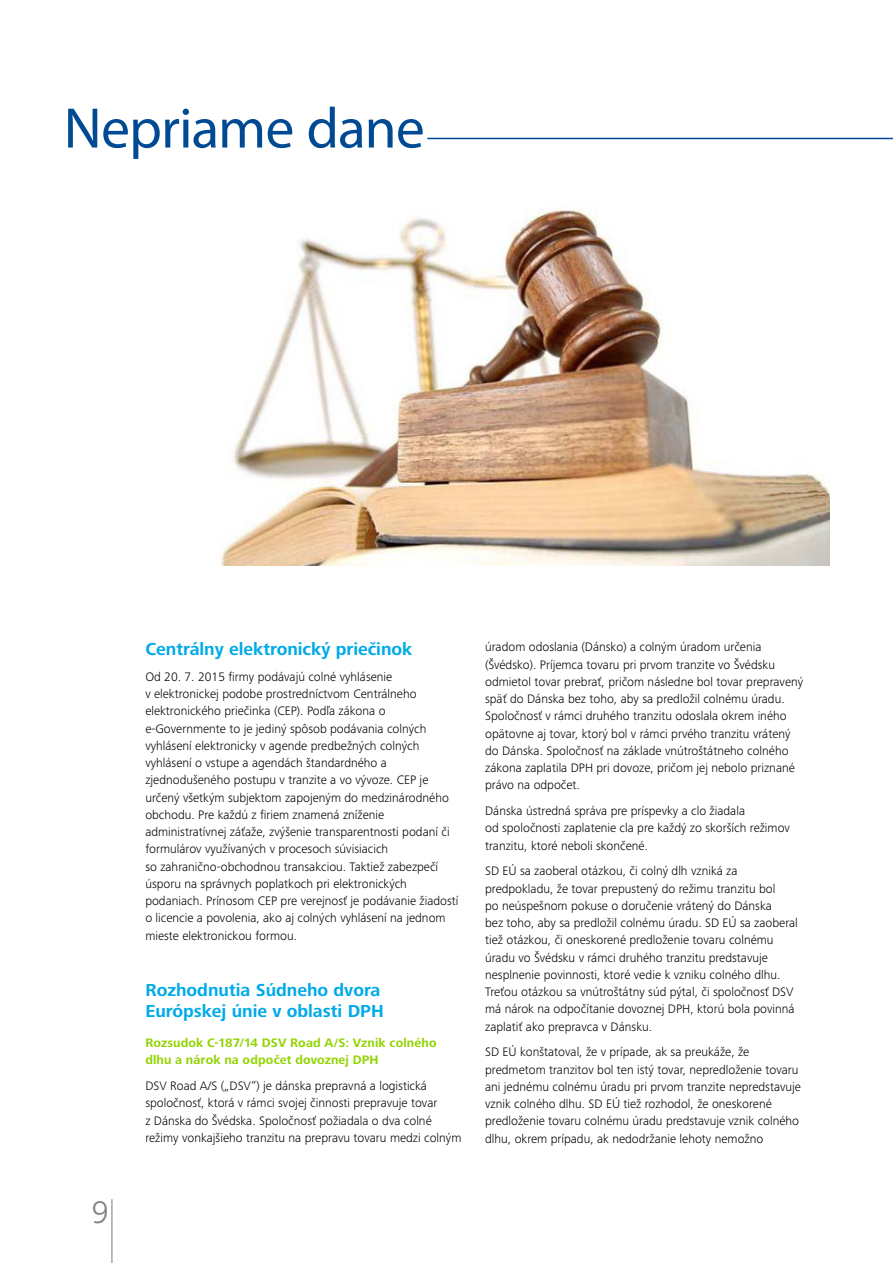
<style>
.page{position:relative;width:893px;height:1263px;background:#fff}
.page>*{position:absolute;margin:0;border:0;box-sizing:border-box;transform-origin:0 0}
.t1{font:57.6px "Myriad Pro";letter-spacing:-.015em;color:#004a94}
.t2{font:300 32.4px "Frutiger Next Pro";color:#808285}
.t3{font:700 18px/21.6px "Frutiger Next Pro";color:#00aae7}
.t4{font:300 12.75px/17.2px "Frutiger Next Pro";color:#000}
.t5{font:700 12.75px/17.2px "Frutiger Next Pro";letter-spacing:.01em;color:#92d400}
</style>
<div class="page">
<hr style="left:111px;top:1199px;width:1px;height:64px;background:#808285">
<hr style="left:427px;top:138px;width:466px;height:1px;background:#004a94">
<img style="left:221px;top:209px;width:608px;height:357px">
<h1 class="t1" style="left:64px;top:93px;width:362px">Nepriame dane</h1>
<h2 class="t2" style="left:92px;top:1193px;width:19px">9</h2>
<h3 class="t3" style="left:145px;top:638px;width:269px">Centrálny elektronický priečinok</h3>
<p class="t4" style="left:145px;top:668px;width:315px">Od 20. 7. 2015 firmy podávajú colné vyhlásenie<br>v elektronickej podobe prostredníctvom Centrálneho elektronického priečinka (CEP). Podľa zákona o e-Governmente to je jediný spôsob podávania colných vyhlásení elektronicky v agende predbežných colných vyhlásení o vstupe a agendách štandardného a zjednodušeného postupu v tranzite a vo vývoze. CEP je určený všetkým subjektom zapojeným do medzinárodného obchodu. Pre každú z firiem znamená zníženie administratívnej záťaže, zvýšenie transparentnosti podaní či formulárov využívaných v procesoch súvisiacich<br>so zahranično-obchodnou transakciou. Taktiež zabezpečí úsporu na správnych poplatkoch pri elektronických podaniach. Prínosom CEP pre verejnosť je podávanie žiadostí o licencie a povolenia, ako aj colných vyhlásení na jednom mieste elektronickou formou.</p>
<h3 class="t3" style="left:145px;top:979px;width:240px">Rozhodnutia Súdneho dvora<br>Európskej únie v oblasti DPH</h3>
<p class="t5" style="left:145px;top:1034px;width:293px">Rozsudok C-187/14 DSV Road A/S: Vznik colného dlhu a nárok na odpočet dovoznej DPH</p>
<p class="t4" style="left:145px;top:1077px;width:318px">DSV Road A/S („DSV“) je dánska prepravná a logistická spoločnosť, ktorá v rámci svojej činnosti prepravuje tovar<br>z Dánska do Švédska. Spoločnosť požiadala o dva colné režimy vonkajšieho tranzitu na prepravu tovaru medzi colným</p>
<p class="t4" style="left:485px;top:638px;width:320px">úradom odoslania (Dánsko) a colným úradom určenia (Švédsko). Príjemca tovaru pri prvom tranzite vo Švédsku odmietol tovar prebrať, pričom následne bol tovar prepravený späť do Dánska bez toho, aby sa predložil colnému úradu.<br>Spoločnosť v rámci druhého tranzitu odoslala okrem iného opätovne aj tovar, ktorý bol v rámci prvého tranzitu vrátený do Dánska. Spoločnosť na základe vnútroštátneho colného zákona zaplatila DPH pri dovoze, pričom jej nebolo priznané právo na odpočet.</p>
<p class="t4" style="left:485px;top:802px;width:306px">Dánska ústredná správa pre príspevky a clo žiadala<br>od spoločnosti zaplatenie cla pre každý zo skorších režimov tranzitu, ktoré neboli skončené.</p>
<p class="t4" style="left:485px;top:862px;width:314px">SD EÚ sa zaoberal otázkou, či colný dlh vzniká za predpokladu, že tovar prepustený do režimu tranzitu bol<br>po neúspešnom pokuse o doručenie vrátený do Dánska<br>bez toho, aby sa predložil colnému úradu. SD EÚ sa zaoberal tiež otázkou, či oneskorené predloženie tovaru colnému úradu vo Švédsku v rámci druhého tranzitu predstavuje nesplnenie povinnosti, ktoré vedie k vzniku colného dlhu.<br>Treťou otázkou sa vnútroštátny súd pýtal, či spoločnosť DSV má nárok na odpočítanie dovoznej DPH, ktorú bola povinná zaplatiť ako prepravca v Dánsku.</p>
<p class="t4" style="left:485px;top:1043px;width:317px">SD EÚ konštatoval, že v prípade, ak sa preukáže, že predmetom tranzitov bol ten istý tovar, nepredloženie tovaru ani jednému colnému úradu pri prvom tranzite nepredstavuje vznik colného dlhu. SD EÚ tiež rozhodol, že oneskorené predloženie tovaru colnému úradu predstavuje vznik colného dlhu, okrem prípadu, ak nedodržanie lehoty nemožno</p>
</div>
